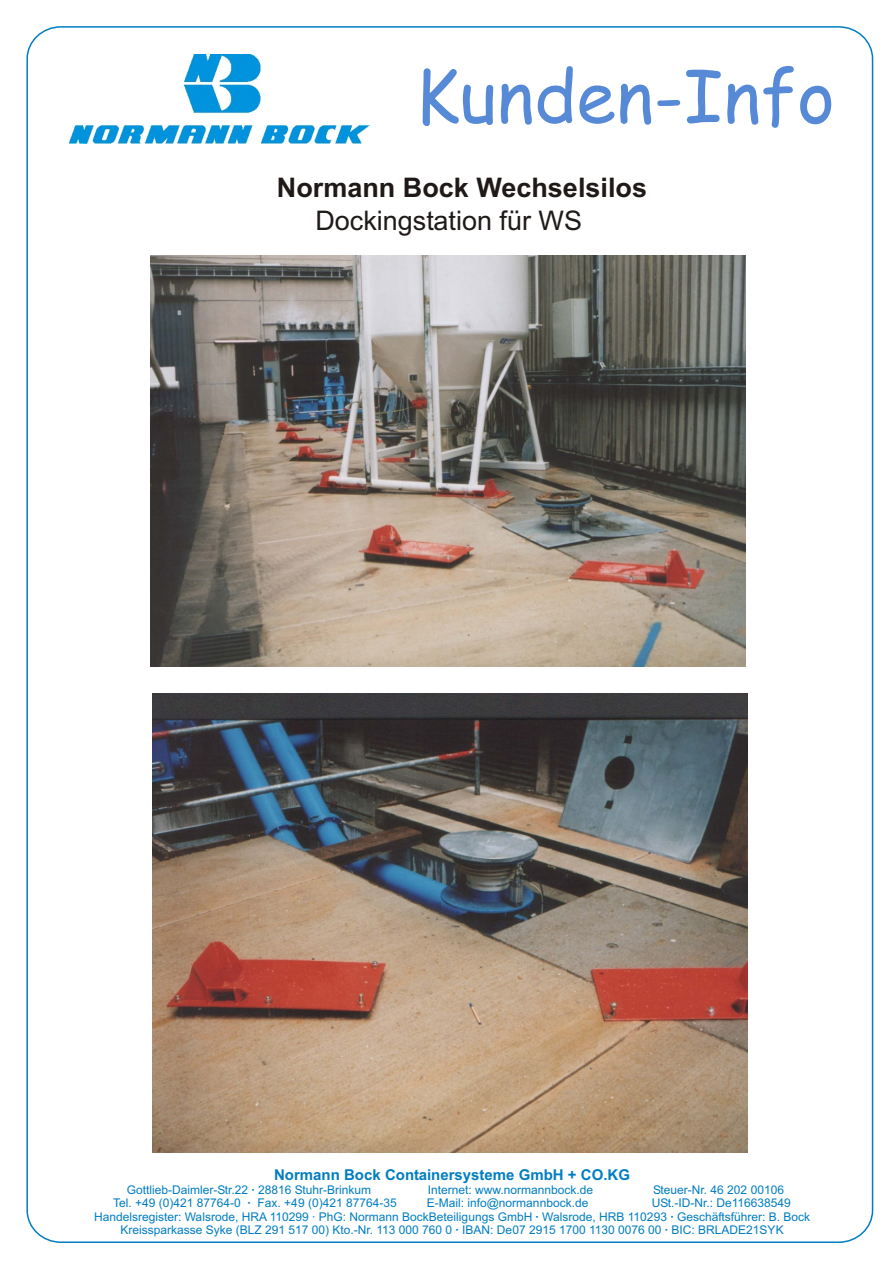
<style>
.page{position:relative;width:894px;height:1263px;background:#fff}
.page>*{position:absolute;margin:0;border:0;box-sizing:border-box;transform-origin:0 0}
.t1{font:72px "Comic Sans MS";color:#578ad6}
.t2{font:700 27px "Arial";color:#1f1a17}
.t3{font:27px "Arial";color:#1f1a17}
.t4{font:700 15px "Arial";color:#007dc2}
.t5{font:12px "Arial";color:#007dc2}
.s1{font-weight:700}
</style>
<div class="page">
<img style="left:69px;top:55px;width:300px;height:89px">
<img style="left:151px;top:255px;width:595px;height:412px">
<img style="left:152px;top:693px;width:596px;height:459px">
<h1 class="t1" style="left:415px;top:65px;width:421px">Kunden-Info</h1>
<h2 class="t2" style="left:277px;top:178px;width:372px">Normann Bock Wechselsilos</h2>
<h2 class="t3" style="left:315px;top:210px;width:268px">Dockingstation für WS</h2>
<p class="t4" style="left:274px;top:1169px;width:357px">Normann Bock Containersysteme GmbH + CO.KG</p>
<p class="t5" style="left:127px;top:1185px;width:246px">Gottlieb-Daimler-Str.22 <span class="s1">·</span> 28816 Stuhr-Brinkum</p>
<p class="t5" style="left:428px;top:1185px;width:167px">Internet: www.normannbock.de</p>
<p class="t5" style="left:653px;top:1185px;width:132px">Steuer-Nr. 46 202 00106</p>
<p class="t5" style="left:113px;top:1199px;width:285px">Tel. +49 (0)421 87764-0 <span class="s1">·</span> Fax. +49 (0)421 87764-35</p>
<p class="t5" style="left:427px;top:1199px;width:163px">E-Mail: info@normannbock.de</p>
<p class="t5" style="left:652px;top:1199px;width:141px">USt.-ID-Nr.: De116638549</p>
<p class="t5" style="left:94px;top:1212px;width:718px">Handelsregister: Walsrode, HRA 110299 · PhG: Normann BockBeteiligungs GmbH <span class="s1">·</span> Walsrode, HRB 110293 <span class="s1">·</span> Geschäftsführer: B. Bock</p>
<p class="t5" style="left:121px;top:1225px;width:665px">Kreissparkasse Syke (BLZ 291 517 00) Kto.-Nr. 113 000 760 0 <span class="s1">·</span> IBAN: De07 2915 1700 1130 0076 00 <span class="s1">·</span> BIC: BRLADE21SYK</p>
</div>
